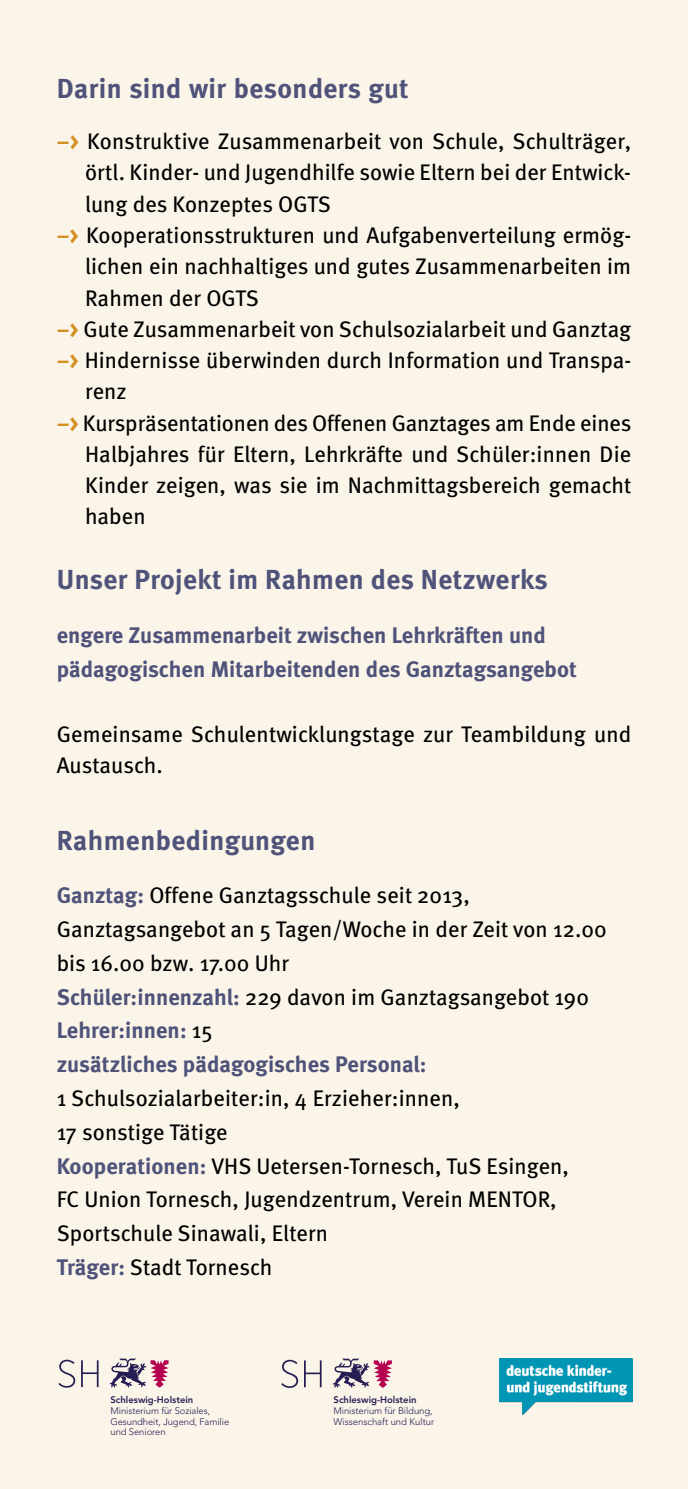
<style>
.page{position:relative;width:688px;height:1489px;background:#fff}
.page>*{position:absolute;margin:0;border:0;box-sizing:border-box;transform-origin:0 0}
.t1{font:700 27.5px "Meta";letter-spacing:.015em;color:#4f537a}
.t2{font:22.5px/33.8px "Meta";letter-spacing:.005em;color:#000}
.t3{font:700 22.5px/33.8px "Meta";letter-spacing:.005em;color:#4f537a}
.t4{font:300 9.5px/11px "Avenir";letter-spacing:-.01em;color:#261d53}
.t5{font:800 9.5px "Avenir";color:#261d53}
.s1{font-weight:700;color:#d49021}
.s2{font-weight:700;color:#4f537a}
</style>
<div class="page">
<div style="left:0;top:0;width:687px;height:1488px;background:#fbf4e9"></div>
<svg style="left:110px;top:1358px;width:58px;height:29px"></svg>
<svg style="left:58px;top:1359px;width:17px;height:28px"></svg>
<svg style="left:81px;top:1360px;width:17px;height:26px"></svg>
<svg style="left:332px;top:1358px;width:60px;height:29px"></svg>
<svg style="left:281px;top:1359px;width:17px;height:28px"></svg>
<svg style="left:304px;top:1360px;width:17px;height:27px"></svg>
<img style="left:500px;top:1358px;width:132px;height:55px">
<p class="t1" style="left:57px;top:79px;width:353px">Darin sind wir besonders gut</p>
<p class="t2" style="left:57px;top:127px;width:576px"><span class="s1">–&gt;</span> Konstruktive Zusammenarbeit von Schule, Schulträger,</p>
<p class="t2" style="left:85px;top:158px;width:547px">örtl. Kinder- und Jugendhilfe sowie Eltern bei der Entwick-</p>
<p class="t2" style="left:85px;top:189px;width:247px">lung des Konzeptes OGTS</p>
<p class="t2" style="left:57px;top:220px;width:576px"><span class="s1">–&gt;</span> Kooperationsstrukturen und Aufgabenverteilung ermög-</p>
<p class="t2" style="left:85px;top:252px;width:547px">lichen ein nachhaltiges und gutes Zusammenarbeiten im</p>
<p class="t2" style="left:85px;top:283px;width:175px">Rahmen der OGTS</p>
<p class="t2" style="left:57px;top:314px;width:576px"><span class="s1">–&gt;</span> Gute Zusammenarbeit von Schulsozialarbeit und Ganztag</p>
<p class="t2" style="left:57px;top:345px;width:576px"><span class="s1">–&gt;</span> Hindernisse überwinden durch Information und Transpa-</p>
<p class="t2" style="left:85px;top:377px;width:43px">renz</p>
<p class="t2" style="left:57px;top:408px;width:576px"><span class="s1">–&gt;</span> Kurspräsentationen des Offenen Ganztages am Ende eines</p>
<p class="t2" style="left:85px;top:439px;width:547px">Halbjahres für Eltern, Lehrkräfte und Schüler:innen Die</p>
<p class="t2" style="left:85px;top:470px;width:547px">Kinder zeigen, was sie im Nachmittagsbereich gemacht</p>
<p class="t2" style="left:85px;top:502px;width:62px">haben</p>
<p class="t1" style="left:57px;top:570px;width:492px">Unser Projekt im Rahmen des Netzwerks</p>
<p class="t3" style="left:57px;top:620px;width:521px">engere Zusammenarbeit zwischen Lehrkräften und pädagogischen Mitarbeitenden des Ganztagsangebot</p>
<p class="t2" style="left:57px;top:720px;width:576px;line-height:31.2px">Gemeinsame Schulentwicklungstage zur Teambildung und<br>Austausch.</p>
<p class="t1" style="left:57px;top:830px;width:260px">Rahmenbedingungen</p>
<p class="t2" style="left:57px;top:880px;width:551px"><span class="s2">Ganztag:</span> Offene Ganztagsschule seit 2013, Ganztagsangebot an 5 Tagen/Woche in der Zeit von 12.00 bis 16.00 bzw. 17.00 Uhr<br><span class="s2">Schüler:innenzahl:</span> 229 davon im Ganztagsangebot 190<br><span class="s2">Lehrer:innen:</span> 15<br><span class="s2">zusätzliches pädagogisches Personal:</span></p>
<p class="t2" style="left:57px;top:1083px;width:513px">1 Schulsozialarbeiter:in, 4 Erzieher:innen,<br>17 sonstige Tätige<br><span class="s2">Kooperationen:</span> VHS Uetersen-Tornesch, TuS Esingen, FC Union Tornesch, Jugendzentrum, Verein MENTOR, Sportschule Sinawali, Eltern<br><span class="s2">Träger:</span> Stadt Tornesch</p>
<p class="t5" style="left:110px;top:1395px;width:84px">Schleswig-Holstein</p>
<p class="t4" style="left:110px;top:1405px;width:120px">Ministerium für Soziales,<br>Gesundheit, Jugend, Familie und Senioren</p>
<p class="t5" style="left:333px;top:1395px;width:84px">Schleswig-Holstein</p>
<p class="t4" style="left:333px;top:1405px;width:102px">Ministerium für Bildung,<br>Wissenschaft und Kultur</p>
</div>
